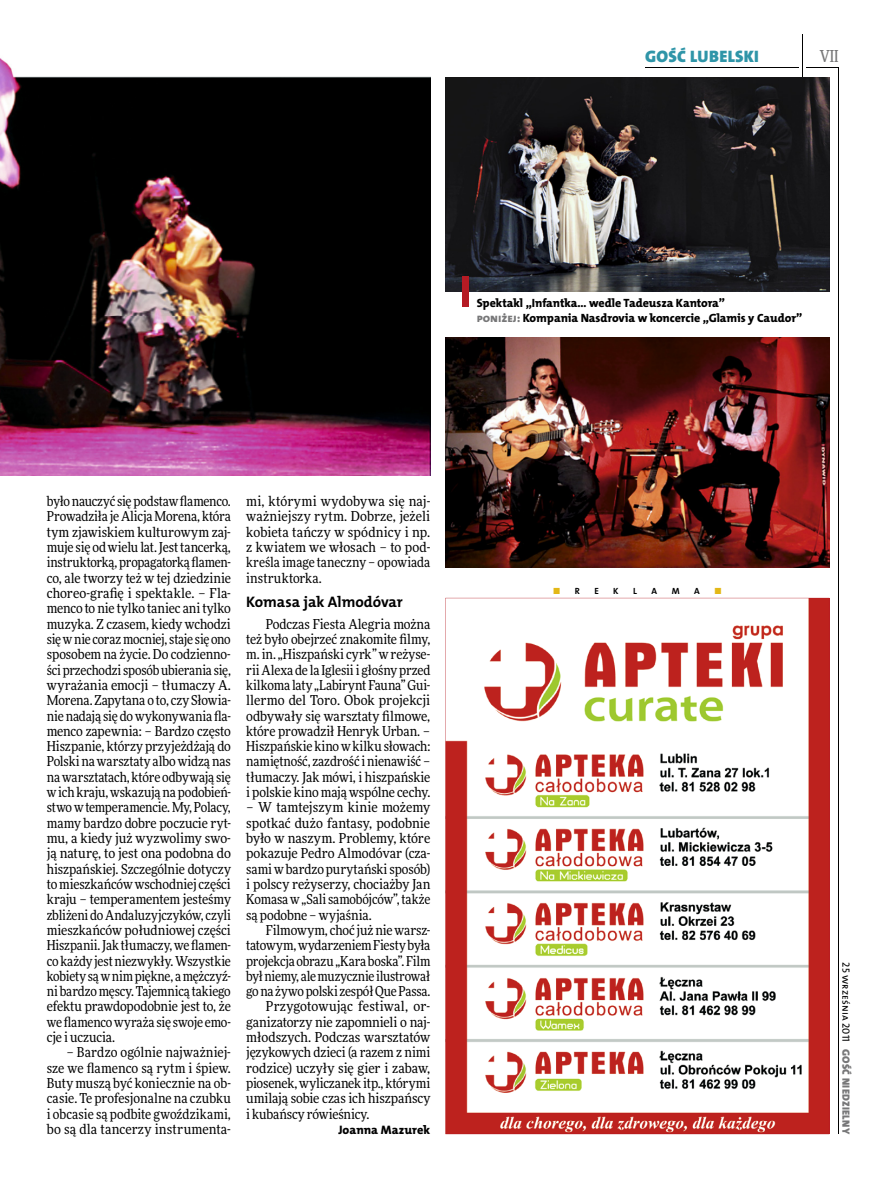
<style>
.page{position:relative;width:893px;height:1191px;background:#fff}
.page>*{position:absolute;margin:0;border:0;box-sizing:border-box;transform-origin:0 0}
.t1{font:16.65px "The Mix HP9 Blk";letter-spacing:.02em;color:#2f95a8}
.t2{font:500 16.5px "Freeday Narrow";color:#777778;scale:.9 1}
.t3{font:15.3px "The Mix HP7 Bld";color:#000}
.t4{font:13.65px/15.3px "Freeday Narrow News";letter-spacing:-.005em;color:#000;text-align:justify}
.t5{font:12.3px "The Mix HP8 Ex Bld";letter-spacing:.005em;color:#000}
.t6{font:12px/15.3px "The Mix HP8 Ex Bld";letter-spacing:-.005em;color:#000}
.t7{font:10.5px "The Mix HP9 Blk";letter-spacing:.025em;color:#777778}
.t8{font:10.5px "The Mix HP5 Plain";color:#000}
.t9{font:9px "The Mix HP7 Bld";color:#000}
.t10{font:9px "The Mix HP7 Bld";color:#e3b816}
.s1{color:#777778}
.s2{color:#000}
</style>
<div class="page">
<hr style="left:806px;top:68px;width:33px;height:1px;background:#000">
<hr style="left:645px;top:68px;width:153px;height:1px;background:#000">
<hr style="left:838px;top:68px;width:1px;height:1066px;background:#000">
<hr style="left:802px;top:34px;width:1px;height:43px;background:#000">
<img style="left:446px;top:338px;width:383px;height:229px">
<img style="left:0;top:58px;width:430px;height:417px">
<img style="left:446px;top:77px;width:383px;height:215px">
<svg style="left:445px;top:598px;width:384px;height:536px"></svg>
<div style="left:462px;top:276px;width:6px;height:31px;background:#b51b24"></div>
<p class="t1" style="left:645px;top:46px;width:115px">GOŚĆ LUBELSKI</p>
<p class="t2" style="left:820px;top:46px;width:22px">VII</p>
<p class="t6" style="left:477px;top:295px;width:327px">Spektakl „Infantka… wedle Tadeusza Kantora”<br><span class="s1">PoniŻEJ:</span> Kompania Nasdrovia w koncercie „Glamis y Caudor”</p>
<p class="t4" style="left:47px;top:493px;width:186px">było nauczyć się podstaw flamenco.<br>Prowadziła je Alicja Morena, która tym zjawiskiem kulturowym zaj&shy;muje się od wielu lat. Jest tancerką, instruktorką, propagatorką flamen&shy;co, ale tworzy też w tej dziedzinie choreo-grafię i spektakle. – Fla&shy;menco to nie tylko taniec ani tylko muzyka. Z czasem, kiedy wchodzi się w nie coraz mocniej, staje się ono sposobem na życie. Do codzienno&shy;ści przechodzi sposób ubierania się, wyrażania emocji – tłumaczy A.<br>Morena. Zapytana o to, czy Słowia&shy;nie nadają się do wykonywania fla&shy;menco zapewnia: – Bardzo często Hiszpanie, którzy przyjeżdżają do Polski na warsztaty albo widzą nas na warsztatach, które odbywają się w ich kraju, wskazują na podobień&shy;stwo w temperamencie. My, Polacy, mamy bardzo dobre poczucie ryt&shy;mu, a kiedy już wyzwolimy swo&shy;ją naturę, to jest ona podobna do hiszpańskiej. Szczególnie dotyczy to mieszkańców wschodniej części kraju – temperamentem jesteśmy zbliżeni do Andaluzyjczyków, czyli mieszkańców południowej części Hiszpanii. Jak tłumaczy, we flamen&shy;co każdy jest niezwykły. Wszystkie kobiety są w nim piękne, a mężczyź&shy;ni bardzo męscy. Tajemnicą takiego efektu prawdopodobnie jest to, że we flamenco wyraża się swoje emo&shy;cje i uczucia.</p>
<p class="t4" style="left:47px;top:1044px;width:186px;text-indent:20px">– Bardzo ogólnie najważniej&shy;sze we flamenco są rytm i śpiew.<br>Buty muszą być koniecznie na ob&shy;casie. Te profesjonalne na czubku i obcasie są podbite gwoździkami, bo są dla tancerzy instrumenta-</p>
<p class="t4" style="left:246px;top:493px;width:186px">mi, którymi wydobywa się naj&shy;ważniejszy rytm. Dobrze, jeżeli kobieta tańczy w spódnicy i np. z kwiatem we włosach – to pod&shy;kreśla image taneczny – opowiada instruktorka.</p>
<p class="t3" style="left:246px;top:592px;width:158px">Komasa jak almodóvar</p>
<p class="t4" style="left:246px;top:616px;width:186px;text-indent:20px">Podczas Fiesta Alegria można też było obejrzeć znakomite filmy, m. in. „Hiszpański cyrk” w reżyse&shy;rii Alexa de la Iglesii i głośny przed kilkoma laty „Labirynt Fauna” Gui&shy;llermo del Toro. Obok projekcji odbywały się warsztaty filmowe, które prowadził Henryk Urban. – Hiszpańskie kino w kilku słowach: namiętność, zazdrość i nienawiść – tłumaczy. Jak mówi, i hiszpańskie i polskie kino mają wspólne cechy.</p>
<p class="t4" style="left:246px;top:799px;width:186px">– W tamtejszym kinie możemy spotkać dużo fantasy, podobnie było w naszym. Problemy, które pokazuje Pedro Almodóvar (cza&shy;sami w bardzo purytański sposób) i polscy reżyserzy, chociażby Jan Komasa w „Sali samobójców”, także są podobne – wyjaśnia.</p>
<p class="t4" style="left:266px;top:922px;width:166px">Filmowym, choć już nie warsz-</p>
<p class="t4" style="left:246px;top:937px;width:186px">tatowym, wydarzeniem Fiesty była</p>
<p class="t4" style="left:246px;top:953px;width:186px">projekcja obrazu „Kara boska”. Film</p>
<p class="t4" style="left:246px;top:968px;width:186px">był niemy, ale muzycznie ilustrował</p>
<p class="t4" style="left:246px;top:983px;width:186px">go na żywo polski zespół Que Passa.</p>
<p class="t4" style="left:266px;top:998px;width:166px">Przygotowując festiwal, or-</p>
<p class="t4" style="left:246px;top:1014px;width:186px">ganizatorzy nie zapomnieli o naj-</p>
<p class="t4" style="left:246px;top:1029px;width:186px">młodszych. Podczas warsztatów</p>
<p class="t4" style="left:246px;top:1044px;width:186px">językowych dzieci (a razem z nimi</p>
<p class="t4" style="left:246px;top:1060px;width:186px">rodzice) uczyły się gier i zabaw,</p>
<p class="t4" style="left:246px;top:1075px;width:186px">piosenek, wyliczanek itp., którymi</p>
<p class="t4" style="left:246px;top:1090px;width:186px">umilają sobie czas ich hiszpańscy</p>
<p class="t4" style="left:246px;top:1106px;width:125px">i kubańscy rówieśnicy.</p>
<p class="t5" style="left:338px;top:1122px;width:94px">Joanna Mazurek</p>
<p class="t10" style="left:553px;top:585px;width:29px">■ <span class="s2">r</span></p>
<p class="t9" style="left:594px;top:585px;width:6px">e</p>
<p class="t9" style="left:613px;top:585px;width:7px">K</p>
<p class="t9" style="left:633px;top:585px;width:5px">l</p>
<p class="t9" style="left:651px;top:585px;width:7px">a</p>
<p class="t9" style="left:672px;top:585px;width:9px">M</p>
<p class="t9" style="left:694px;top:585px;width:7px">a</p>
<p class="t10" style="left:714px;top:585px;width:9px">■</p>
<p class="t8" style="left:853px;top:962px;width:82px;rotate:90deg">25 września 2011</p>
<p class="t7" style="left:853px;top:1049px;width:86px;rotate:90deg">GOŚĆ NIEDZIELNY</p>
</div>
